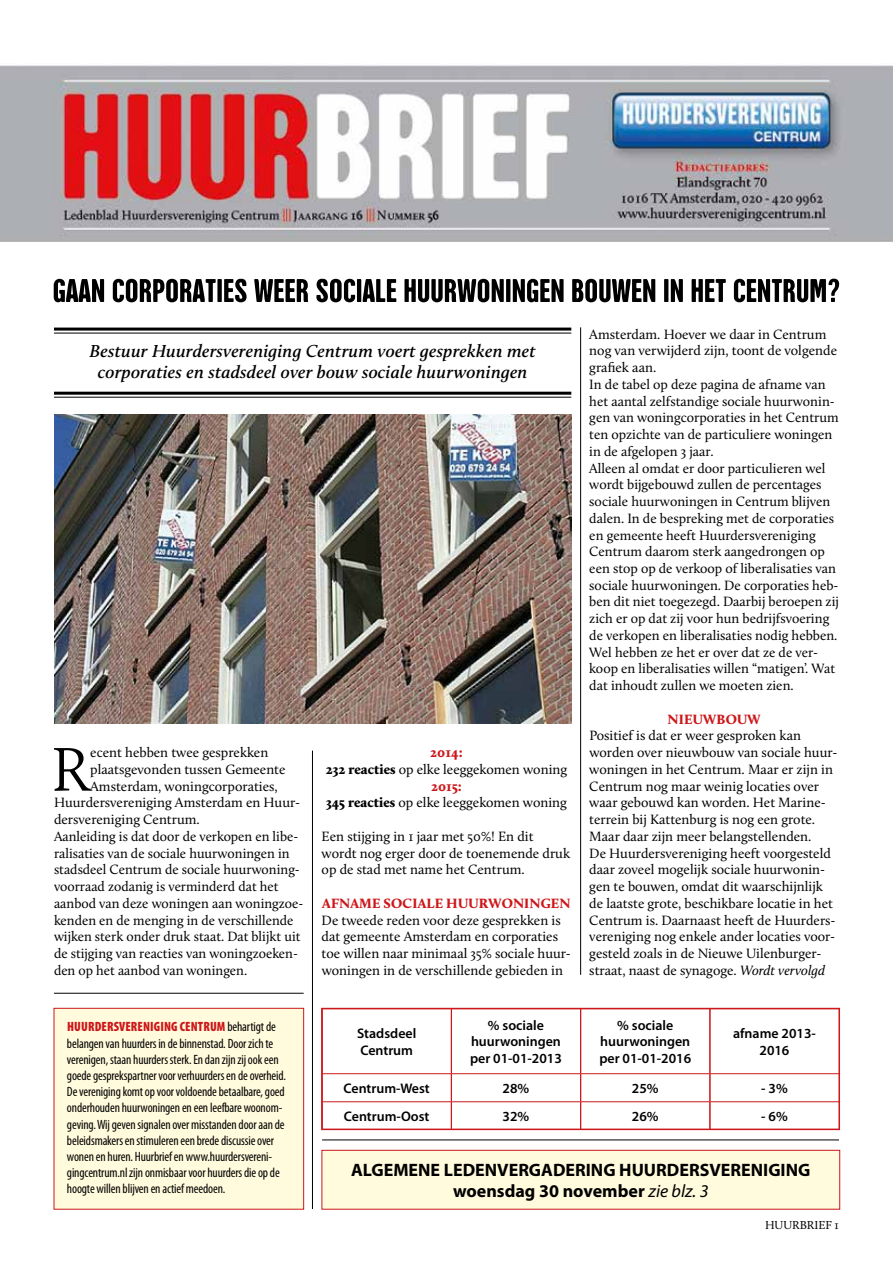
<style>
.page{position:relative;width:893px;height:1263px;background:#fff}
.page>*{position:absolute;margin:0;border:0;box-sizing:border-box;transform-origin:0 0}
.t1{font:300 63.9px "Calluna";color:#000}
.t2{font:italic 600 18px/21.6px "Calluna";letter-spacing:.01em;color:#000;text-align:center}
.t3{font:700 18px/21.6px "Myriad Pro";color:#000;text-align:center}
.t4{font:13.95px/16.8px "Calluna";color:#000}
.t5{font:600 13.95px/16.8px "Myriad Pro";color:#000;text-align:center}
.t6{font:900 13.95px "Calluna";letter-spacing:.015em;color:#cd171a}
.t7{font:condensed 13.5px/16.2px "Myriad Pro";letter-spacing:-.01em;color:#000}
.t8{font:12px "Calluna";color:#000}
.s1{font-weight:900;color:#cd171a}
.s2{font-weight:900}
.s3{font-style:italic}
.s4{font-weight:400;font-style:italic}
</style>
<div class="page">
<img style="left:0;top:65px;width:893px;height:177px">
<hr style="left:54px;top:392px;width:517px;height:3px;background:#000">
<hr style="left:54px;top:397px;width:517px;height:1px;background:#000">
<hr style="left:54px;top:328px;width:517px;height:3px;background:#000">
<hr style="left:54px;top:333px;width:517px;height:1px;background:#000">
<svg style="left:54px;top:279px;width:785px;height:23px"></svg>
<div style="left:54px;top:1008px;width:250px;height:201px;background:#fffbdc"></div>
<div style="left:54px;top:1008px;width:250px;height:201px;border:1px solid #cd171a"></div>
<svg style="left:321px;top:1008px;width:519px;height:122px"></svg>
<img style="left:54px;top:415px;width:517px;height:308px">
<hr style="left:580px;top:327px;width:1px;height:648px;background:#000">
<hr style="left:312px;top:750px;width:1px;height:459px;background:#000">
<div style="left:322px;top:1150px;width:518px;height:59px;background:#fffbdc"></div>
<div style="left:322px;top:1150px;width:518px;height:59px;border:1px solid #cd171a"></div>
<hr style="left:54px;top:993px;width:250px;height:1px;background:#000">
<hr style="left:322px;top:1140px;width:517px;height:1px;background:#000">
<p class="t2" style="left:90px;top:340px;width:448px">Bestuur Huurdersvereniging Centrum voert gesprekken met corporaties en stadsdeel over bouw sociale huurwoningen</p>
<h1 class="t1" style="left:51px;top:731px;width:41px">R</h1>
<p class="t4" style="left:90px;top:744px;width:180px">ecent hebben twee gesprekken</p>
<p class="t4" style="left:90px;top:761px;width:197px">plaatsgevonden tussen Gemeente</p>
<p class="t4" style="left:90px;top:777px;width:189px">Amsterdam, woningcorporaties,</p>
<p class="t4" style="left:54px;top:794px;width:248px">Huurdersvereniging Amsterdam en Huur-</p>
<p class="t4" style="left:54px;top:811px;width:147px">dersvereniging Centrum.</p>
<p class="t4" style="left:54px;top:828px;width:246px">Aanleiding is dat door de verkopen en libe-</p>
<p class="t4" style="left:54px;top:844px;width:237px">ralisaties van de sociale huurwoningen in</p>
<p class="t4" style="left:54px;top:861px;width:247px">stadsdeel Centrum de sociale huurwoning-</p>
<p class="t4" style="left:54px;top:878px;width:226px">voorraad zodanig is verminderd dat het</p>
<p class="t4" style="left:54px;top:895px;width:251px">aanbod van deze woningen aan woningzoe-</p>
<p class="t4" style="left:54px;top:911px;width:241px">kenden en de menging in de verschillende</p>
<p class="t4" style="left:54px;top:928px;width:248px">wijken sterk onder druk staat. Dat blijkt uit</p>
<p class="t4" style="left:54px;top:945px;width:245px">de stijging van reacties van woningzoeken-</p>
<p class="t4" style="left:54px;top:961px;width:195px">den op het aanbod van woningen.</p>
<p class="t4" style="left:326px;top:744px;width:243px;text-align:center"><span class="s1">2014:<br></span><span class="s2">232 reacties</span> op elke leeggekomen woning<br><span class="s1">2015:<br></span><span class="s2">345 reacties</span> op elke leeggekomen woning</p>
<p class="t4" style="left:322px;top:828px;width:250px">Een stijging in 1 jaar met 50%! En dit wordt nog erger door de toenemende druk op de stad met name het Centrum.</p>
<p class="t6" style="left:322px;top:894px;width:250px">AFNAME SOCIALE HUURWONINGEN</p>
<p class="t4" style="left:322px;top:911px;width:251px">De tweede reden voor deze gesprekken is dat gemeente Amsterdam en corporaties toe willen naar minimaal 35% sociale huur&shy;woningen in de verschillende gebieden in</p>
<p class="t4" style="left:589px;top:325px;width:251px">Amsterdam. Hoever we daar in Centrum nog van verwijderd zijn, toont de volgende grafiek aan.<br>In de tabel op deze pagina de afname van het aantal zelfstandige sociale huurwonin&shy;gen van woningcorporaties in het Centrum ten opzichte van de particuliere woningen in de afgelopen 3 jaar.<br>Alleen al omdat er door particulieren wel wordt bijgebouwd zullen de percentages sociale huurwoningen in Centrum blijven dalen. In de bespreking met de corporaties en gemeente heeft Huurdersvereniging Centrum daarom sterk aangedrongen op een stop op de verkoop of liberalisaties van sociale huurwoningen. De corporaties heb&shy;ben dit niet toegezegd. Daarbij beroepen zij zich er op dat zij voor hun bedrijfsvoering de verkopen en liberalisaties nodig hebben.<br>Wel hebben ze het er over dat ze de ver&shy;koop en liberalisaties willen “matigen’. Wat dat inhoudt zullen we moeten zien.</p>
<p class="t6" style="left:668px;top:710px;width:95px">NIEUWBOUW</p>
<p class="t4" style="left:589px;top:727px;width:250px">Positief is dat er weer gesproken kan worden over nieuwbouw van sociale huur&shy;woningen in het Centrum. Maar er zijn in Centrum nog maar weinig locaties over waar gebouwd kan worden. Het Marine&shy;terrein bij Kattenburg is nog een grote.<br>Maar daar zijn meer belangstellenden.<br>De Huurdersvereniging heeft voorgesteld daar zoveel mogelijk sociale huurwonin&shy;gen te bouwen, omdat dit waarschijnlijk de laatste grote, beschikbare locatie in het Centrum is. Daarnaast heeft de Huurders&shy;vereniging nog enkele ander locaties voor&shy;gesteld zoals in de Nieuwe Uilenburger&shy;straat, naast de synagoge. <span class="s3">Wordt vervolgd</span></p>
<p class="t7" style="left:67px;top:1019px;width:221px"><span class="s1">HUURDERSVERENIGING CENTRUM</span> behartigt de belangen van huurders in de binnenstad. Door zich te verenigen, staan huurders sterk. En dan zijn zij ook een goede gesprekspartner voor verhuurders en de overheid.<br>De vereniging komt op voor voldoende betaalbare, goed onderhouden huurwoningen en een leefbare woonom&shy;geving. Wij geven signalen over misstanden door aan de beleidsmakers en stimuleren een brede discussie over wonen en huren. Huurbrief en www.huurdersvereni&shy;gingcentrum.nl zijn onmisbaar voor huurders die op de hoogte willen blijven en actief meedoen.</p>
<p class="t5" style="left:357px;top:1025px;width:61px;text-align:left">Stadsdeel<br>Centrum</p>
<p class="t5" style="left:470px;top:1017px;width:93px">% sociale huurwoningen per 01-01-2013</p>
<p class="t5" style="left:599px;top:1017px;width:93px">% sociale huurwoningen per 01-01-2016</p>
<p class="t5" style="left:733px;top:1025px;width:84px">afname 2013-<br>2016</p>
<p class="t5" style="left:343px;top:1080px;width:88px">Centrum-West</p>
<p class="t5" style="left:503px;top:1080px;width:28px">28%</p>
<p class="t5" style="left:632px;top:1080px;width:28px">25%</p>
<p class="t5" style="left:761px;top:1080px;width:28px">- 3%</p>
<p class="t5" style="left:344px;top:1108px;width:87px">Centrum-Oost</p>
<p class="t5" style="left:503px;top:1108px;width:28px">32%</p>
<p class="t5" style="left:632px;top:1108px;width:28px">26%</p>
<p class="t5" style="left:761px;top:1108px;width:28px">- 6%</p>
<p class="t3" style="left:351px;top:1159px;width:461px">ALGEMENE LEDENVERGADERING HUURDERSVERENIGING woensdag 30 november <span class="s4">zie blz. 3</span></p>
<p class="t8" style="left:765px;top:1217px;width:75px">HUURBRIEF 1</p>
</div>
